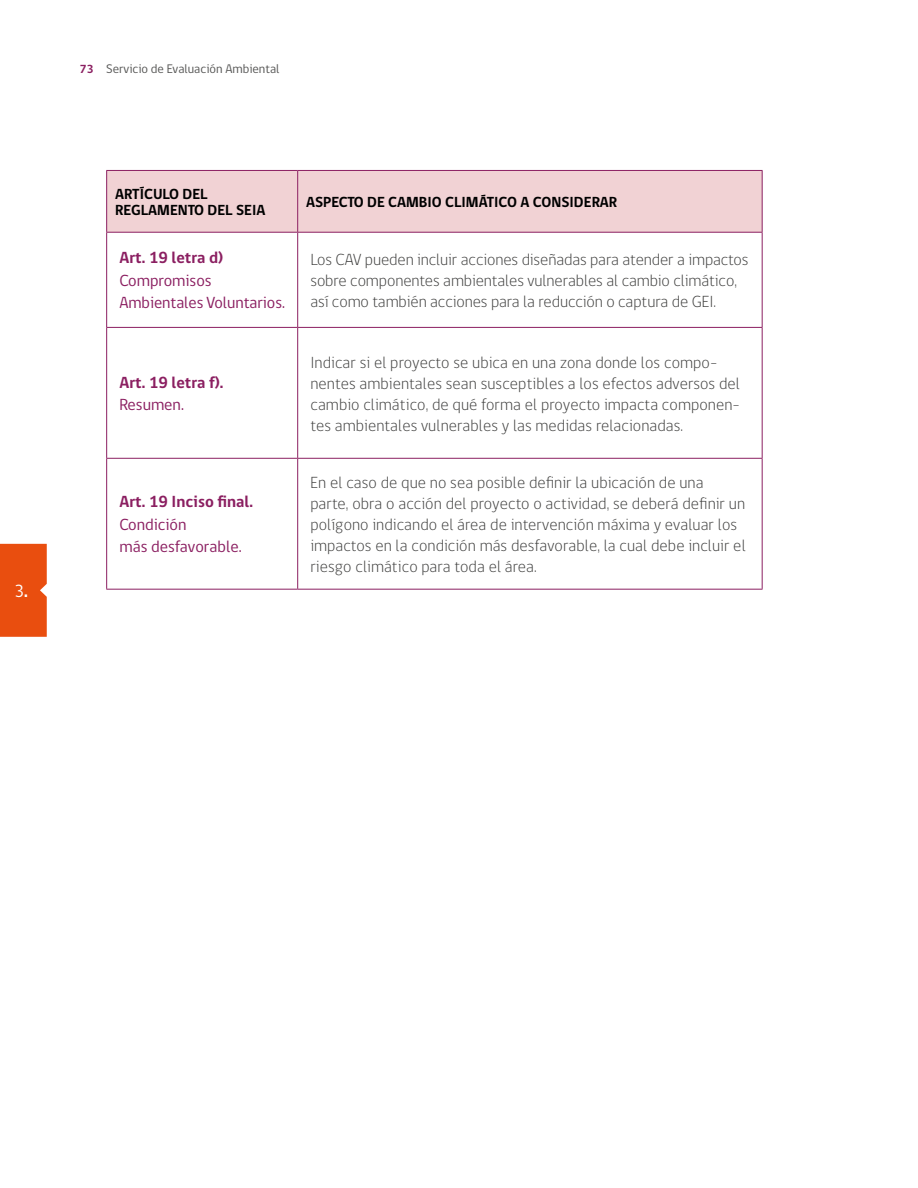
<style>
.page{position:relative;width:918px;height:1188px;background:#fff}
.page>*{position:absolute;margin:0;border:0;box-sizing:border-box;transform-origin:0 0}
.t1{font:18px "gob CL";color:#fff;scale:.95 1}
.Texto___TABLA_sin_ju{font:300 16.5px/21px "gob CL";letter-spacing:.005em;color:#3c3c3b}
.Subtitulos__TABLA{font:16.5px/22.5px "gob CL";color:#8b1f61}
.Subtitulos__TABLA-2{font:700 16.5px/22.5px "gob CL";color:#8b1f61}
.Titulo___TABLA{font:700 15px/16.5px "gob CL";color:#000}
.t2{font:12.75px "gob CL";color:#575756}
.t3{font:700 12px "gob CL";color:#8b1f61}
.s1{font-weight:700}
.s2{font-weight:400}
</style>
<div class="page">
<div style="left:107px;top:171px;width:655px;height:61px;background:#f1d2d4"></div>
<hr style="left:297px;top:171px;width:1px;height:61px;background:#8b1f61">
<hr style="left:106px;top:233px;width:1px;height:94px;background:#8b1f61">
<hr style="left:762px;top:233px;width:1px;height:94px;background:#8b1f61">
<hr style="left:106px;top:328px;width:1px;height:130px;background:#8b1f61">
<hr style="left:762px;top:328px;width:1px;height:130px;background:#8b1f61">
<hr style="left:106px;top:459px;width:1px;height:130px;background:#8b1f61">
<hr style="left:762px;top:459px;width:1px;height:130px;background:#8b1f61">
<hr style="left:106px;top:589px;width:192px;height:1px;background:#8b1f61">
<hr style="left:298px;top:589px;width:465px;height:1px;background:#8b1f61">
<hr style="left:106px;top:170px;width:192px;height:1px;background:#8b1f61">
<hr style="left:106px;top:171px;width:1px;height:61px;background:#8b1f61">
<hr style="left:298px;top:170px;width:465px;height:1px;background:#8b1f61">
<hr style="left:762px;top:171px;width:1px;height:61px;background:#8b1f61">
<hr style="left:106px;top:232px;width:192px;height:1px;background:#8b1f61">
<hr style="left:298px;top:232px;width:465px;height:1px;background:#8b1f61">
<hr style="left:297px;top:233px;width:1px;height:94px;background:#8b1f61">
<hr style="left:106px;top:327px;width:192px;height:1px;background:#8b1f61">
<hr style="left:298px;top:327px;width:465px;height:1px;background:#8b1f61">
<hr style="left:297px;top:328px;width:1px;height:130px;background:#8b1f61">
<hr style="left:106px;top:458px;width:192px;height:1px;background:#8b1f61">
<hr style="left:298px;top:458px;width:465px;height:1px;background:#8b1f61">
<hr style="left:297px;top:459px;width:1px;height:130px;background:#8b1f61">
<div style="left:0;top:544px;width:47px;height:93px;background:#e94e0f"></div>
<p class="t1" style="left:15px;top:578px;width:15px">3<span class="s1">.</span></p>
<p class="t3" style="left:80px;top:61px;width:15px">73</p>
<p class="t2" style="left:106px;top:60px;width:175px">Servicio de Evaluación Ambiental</p>
<p class="Titulo___TABLA" style="left:115px;top:186px;width:152px">ARTÍCULO DEL<br>REGLAMENTO DEL SEIA</p>
<p class="Titulo___TABLA" style="left:306px;top:194px;width:313px">ASPECTO DE CAMBIO CLIMÁTICO A CONSIDERAR</p>
<p class="Subtitulos__TABLA" style="left:119px;top:247px;width:167px"><span class="s1">Art. 19 letra d)<br></span>Compromisos<br>Ambientales Voluntarios.</p>
<p class="Texto___TABLA_sin_ju" style="left:310px;top:250px;width:440px">Los CAV pueden incluir acciones diseñadas para atender a impactos sobre componentes ambientales vulnerables al cambio climático, así como también acciones para la reducción o captura de GEI.</p>
<p class="Subtitulos__TABLA-2" style="left:119px;top:371px;width:106px">Art. 19 letra f).<br><span class="s2">Resumen.</span></p>
<p class="Subtitulos__TABLA" style="left:119px;top:491px;width:135px"><span class="s1">Art. 19 Inciso final.<br></span>Condición<br>más desfavorable.</p>
<p class="Texto___TABLA_sin_ju" style="left:310px;top:352px;width:431px">Indicar si el proyecto se ubica en una zona donde los compo&shy;nentes ambientales sean susceptibles a los efectos adversos del cambio climático, de qué forma el proyecto impacta componen&shy;tes ambientales vulnerables y las medidas relacionadas.</p>
<p class="Texto___TABLA_sin_ju" style="left:310px;top:473px;width:437px">En el caso de que no sea posible definir la ubicación de una parte, obra o acción del proyecto o actividad, se deberá definir un polígono indicando el área de intervención máxima y evaluar los impactos en la condición más desfavorable, la cual debe incluir el riesgo climático para toda el área.</p>
</div>
